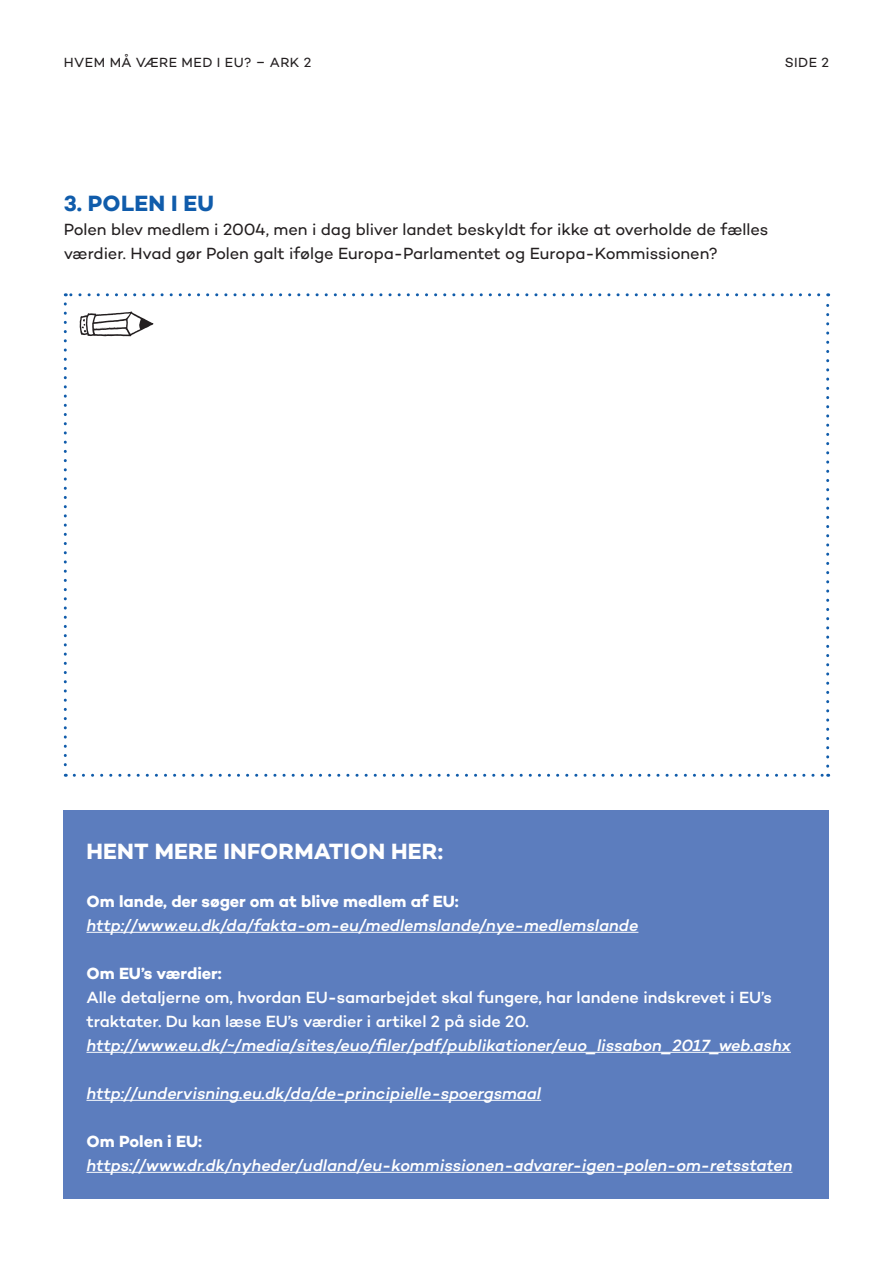
<style>
.page{position:relative;width:893px;height:1263px;background:#fff}
.page>*{position:absolute;margin:0;border:0;box-sizing:border-box;transform-origin:0 0}
.t1{font:700 22.5px "Campton";letter-spacing:.01em;color:#fff}
.t2{font:700 22.5px "Campton";letter-spacing:.01em;color:#105cab}
.t3{font:italic 500 16.5px "Campton";letter-spacing:-.005em;color:#fff}
.t4{font:16.5px/24px "Campton";letter-spacing:-.005em;color:#231f20}
.t5{font:500 16.5px/24px "Campton";letter-spacing:-.005em;color:#fff}
.t6{font:700 16.5px "Campton";letter-spacing:-.005em;color:#fff}
.t7{font:13.5px "Campton";letter-spacing:.035em;color:#231f20}
</style>
<div class="page">
<svg style="left:64px;top:304px;width:3px;height:473px"></svg>
<svg style="left:74px;top:774px;width:755px;height:3px"></svg>
<svg style="left:826px;top:293px;width:3px;height:473px"></svg>
<svg style="left:65px;top:293px;width:754px;height:3px"></svg>
<div style="left:63px;top:811px;width:766px;height:388px;background:#5c7dbe"></div>
<svg style="left:80px;top:311px;width:73px;height:25px"></svg>
<hr style="left:86px;top:932px;width:552px;height:1px;background:#fff">
<hr style="left:86px;top:1052px;width:705px;height:1px;background:#fff">
<hr style="left:86px;top:1100px;width:455px;height:1px;background:#fff">
<hr style="left:86px;top:1172px;width:706px;height:1px;background:#fff">
<p class="t7" style="left:64px;top:53px;width:249px">HVEM MÅ VÆRE MED I EU? – ARK 2</p>
<p class="t7" style="left:785px;top:53px;width:46px">SIDE 2</p>
<p class="t2" style="left:64px;top:188px;width:152px">3. POLEN I EU</p>
<p class="t4" style="left:64px;top:217px;width:706px">Polen blev medlem i 2004, men i dag bliver landet beskyldt for ikke at overholde de fælles værdier. Hvad gør Polen galt ifølge Europa-Parlamentet og Europa-Kommissionen?</p>
<p class="t1" style="left:87px;top:836px;width:358px">HENT MERE INFORMATION HER:</p>
<p class="t6" style="left:86px;top:890px;width:374px">Om lande, der søger om at blive medlem af EU:</p>
<p class="t3" style="left:86px;top:914px;width:553px">http://www.eu.dk/da/fakta-om-eu/medlemslande/nye-medlemslande</p>
<p class="t6" style="left:86px;top:962px;width:137px">Om EU’s værdier:</p>
<p class="t5" style="left:86px;top:985px;width:687px">Alle detaljerne om, hvordan EU-samarbejdet skal fungere, har landene indskrevet i EU’s traktater. Du kan læse EU’s værdier i artikel 2 på side 20.</p>
<p class="t3" style="left:86px;top:1034px;width:706px">http://www.eu.dk/~/media/sites/euo/filer/pdf/publikationer/euo_lissabon_2017_web.ashx</p>
<p class="t3" style="left:86px;top:1082px;width:456px">http://undervisning.eu.dk/da/de-principielle-spoergsmaal</p>
<p class="t6" style="left:86px;top:1130px;width:117px">Om Polen i EU:</p>
<p class="t3" style="left:86px;top:1154px;width:707px">https://www.dr.dk/nyheder/udland/eu-kommissionen-advarer-igen-polen-om-retsstaten</p>
</div>
